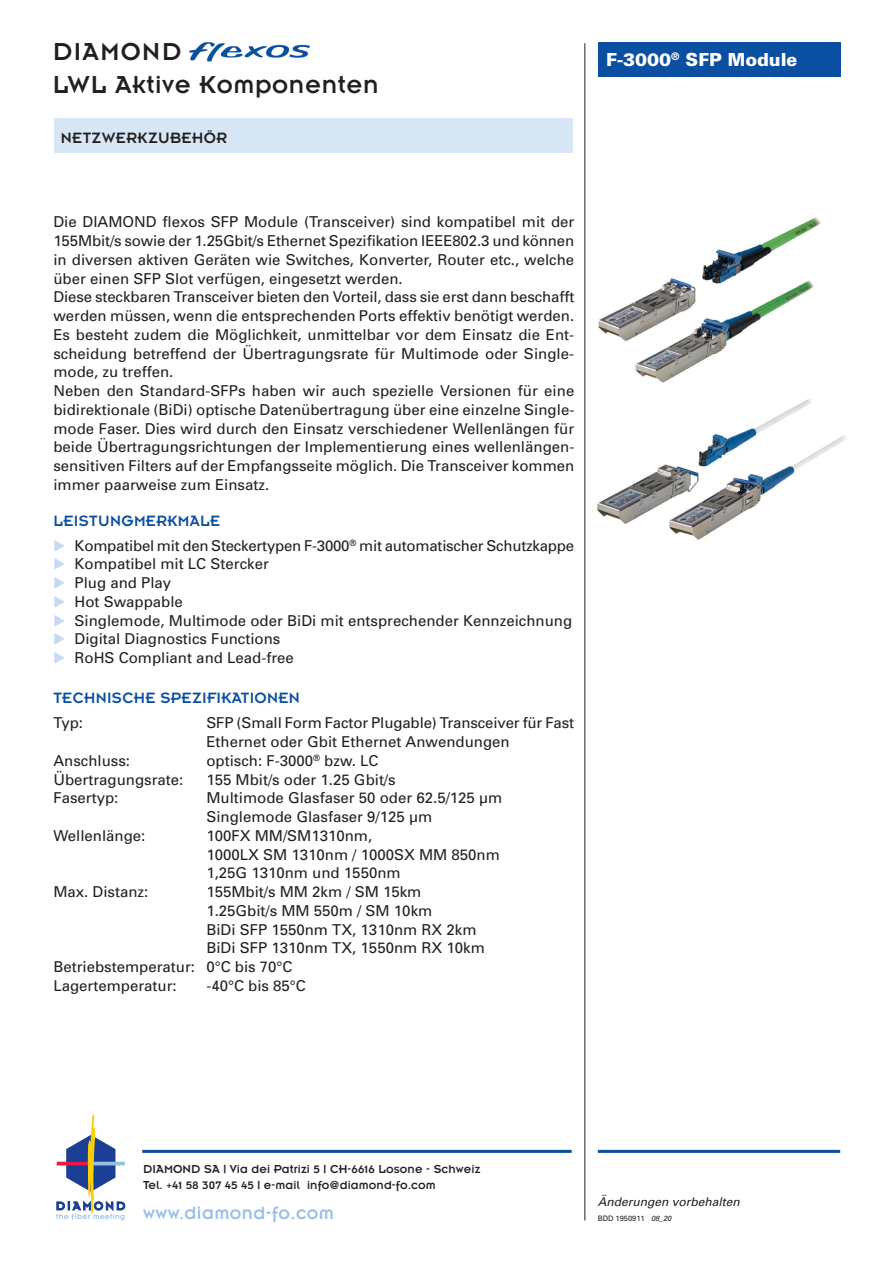
<style>
.page{position:relative;width:893px;height:1263px;background:#fff}
.page>*{position:absolute;margin:0;border:0;box-sizing:border-box;transform-origin:0 0}
.t1{font:27px/33px "Insignia";letter-spacing:.025em;color:#231f20}
.t2{font:19.5px "Insignia";letter-spacing:.02em;color:#97bfe6}
.t3{font:900 18px "Univers";color:#fff}
.t4{font:16.5px "Insignia";letter-spacing:.02em;color:#0a4fa2}
.t5{font:16.5px "Insignia";letter-spacing:.025em;color:#231f20}
.t6{font:15px/18.8px "Univers";color:#231f20}
.t7{font:12.75px/15.9px "Insignia";letter-spacing:.01em;color:#231f20}
.t8{font:italic 12px "Univers";color:#231f20}
.t9{font:8.1px "Insignia A";letter-spacing:.035em;color:#97bfe6}
.t10{font:7.5px "Univers";color:#231f20}
.s1{font-size:12px}
.s2{font-size:9px}
.s3{font-style:italic}
</style>
<div class="page">
<div style="left:598px;top:42px;width:242px;height:34px;background:#0a4fa2"></div>
<div style="left:54px;top:119px;width:519px;height:34px;background:#d8e7f5"></div>
<hr style="left:584px;top:43px;width:1px;height:1177px;background:#231f20">
<hr style="left:142px;top:1150px;width:430px;height:3px;background:#0a4fa2">
<hr style="left:598px;top:1150px;width:242px;height:3px;background:#0a4fa2">
<img style="left:189px;top:43px;width:120px;height:19px">
<svg style="left:56px;top:1115px;width:69px;height:98px"></svg>
<img style="left:598px;top:217px;width:223px;height:166px">
<img style="left:597px;top:399px;width:250px;height:141px">
<h1 class="t1" style="left:53px;top:35px;width:327px">DIAMOND<br>LWL Aktive Komponenten</h1>
<p class="t5" style="left:61px;top:129px;width:168px">NETZWERKZUBEHÖR</p>
<p class="t6" style="left:53px;top:212px;width:522px">Die DIAMOND flexos SFP Module (Transceiver) sind kompatibel mit der 155Mbit/s sowie der 1.25Gbit/s Ethernet Spezifikation IEEE802.3 und können in diversen aktiven Geräten wie Switches, Konverter, Router etc., welche über einen SFP Slot verfügen, eingesetzt werden.<br>Diese steckbaren Transceiver bieten den Vorteil, dass sie erst dann beschafft werden müssen, wenn die entsprechenden Ports effektiv benötigt werden.<br>Es besteht zudem die Möglichkeit, unmittelbar vor dem Einsatz die Ent&shy;scheidung betreffend der Übertragungsrate für Multimode oder Single&shy;mode, zu treffen.<br>Neben den Standard-SFPs haben wir auch spezielle Versionen für eine bidirektionale (BiDi) optische Datenübertragung über eine einzelne Single&shy;mode Faser. Dies wird durch den Einsatz verschiedener Wellenlängen für beide Übertragungsrichtungen der Implementierung eines wellenlängen&shy;sensitiven Filters auf der Empfangsseite möglich. Die Transceiver kommen immer paarweise zum Einsatz.</p>
<p class="t4" style="left:53px;top:512px;width:168px">LEISTUNGMERKMALE</p>
<p class="t6" style="left:75px;top:536px;width:501px">Kompatibel mit den Steckertypen F-3000<sup>®</sup> mit automatischer Schutzkappe Kompatibel mit LC Stercker<br>Plug and Play<br>Hot Swappable<br>Singlemode, Multimode oder BiDi mit entsprechender Kennzeichnung Digital Diagnostics Functions<br>RoHS Compliant and Lead-free</p>
<p class="t4" style="left:53px;top:690px;width:248px">TECHNISCHE SPEZIFIKATIONEN</p>
<p class="t6" style="left:53px;top:713px;width:31px">Typ:</p>
<p class="t6" style="left:206px;top:713px;width:369px">SFP (Small Form Factor Plugable) Transceiver für Fast<br>Ethernet oder Gbit Ethernet Anwendungen</p>
<p class="t6" style="left:53px;top:751px;width:78px">Anschluss:</p>
<p class="t6" style="left:206px;top:751px;width:174px">optisch: F-3000<sup>®</sup> bzw. LC</p>
<p class="t6" style="left:53px;top:770px;width:132px">Übertragungsrate:</p>
<p class="t6" style="left:206px;top:770px;width:191px">155 Mbit/s oder 1.25 Gbit/s</p>
<p class="t6" style="left:53px;top:788px;width:67px">Fasertyp:</p>
<p class="t6" style="left:206px;top:788px;width:297px">Multimode Glasfaser 50 oder 62.5/125 μm<br>Singlemode Glasfaser 9/125 μm</p>
<p class="t6" style="left:53px;top:826px;width:93px">Wellenlänge:</p>
<p class="t6" style="left:206px;top:826px;width:295px">100FX MM/SM1310nm,<br>1000LX SM 1310nm / 1000SX MM 850nm<br>1,25G 1310nm und 1550nm</p>
<p class="t6" style="left:53px;top:882px;width:97px">Max. Distanz:</p>
<p class="t6" style="left:206px;top:882px;width:217px">155Mbit/s MM 2km / SM 15km</p>
<p class="t6" style="left:206px;top:901px;width:227px">1.25Gbit/s MM 550m / SM 10km</p>
<p class="t6" style="left:206px;top:920px;width:272px">BiDi SFP 1550nm TX, 1310nm RX 2km</p>
<p class="t6" style="left:206px;top:938px;width:280px">BiDi SFP 1310nm TX, 1550nm RX 10km</p>
<p class="t6" style="left:53px;top:957px;width:241px">Betriebstemperatur: 0°C bis 70°C</p>
<p class="t6" style="left:53px;top:976px;width:125px">Lagertemperatur:</p>
<p class="t6" style="left:206px;top:976px;width:101px">-40°C bis 85°C</p>
<p class="t3" style="left:606px;top:49px;width:193px">F-3000<sup>®</sup> SFP Module</p>
<p class="t9" style="left:56px;top:1212px;width:70px">the fiber meeting</p>
<p class="t7" style="left:143px;top:1161px;width:339px">DIAMOND SA | Via dei Patrizi <span class="s1">5</span> | CH-<span class="s1">6616</span> Losone - Schweiz<br>Tel. <span class="s2">+</span><span class="s1">41 58 307 45 45</span> | e-mail info@diamond-fo.com</p>
<h2 class="t2" style="left:143px;top:1203px;width:192px">www.diamond-fo.com</h2>
<p class="t8" style="left:598px;top:1194px;width:144px">Änderungen vorbehalten</p>
<p class="t10" style="left:598px;top:1213px;width:75px">BDD 1950911 <span class="s3">08_20</span></p>
</div>
